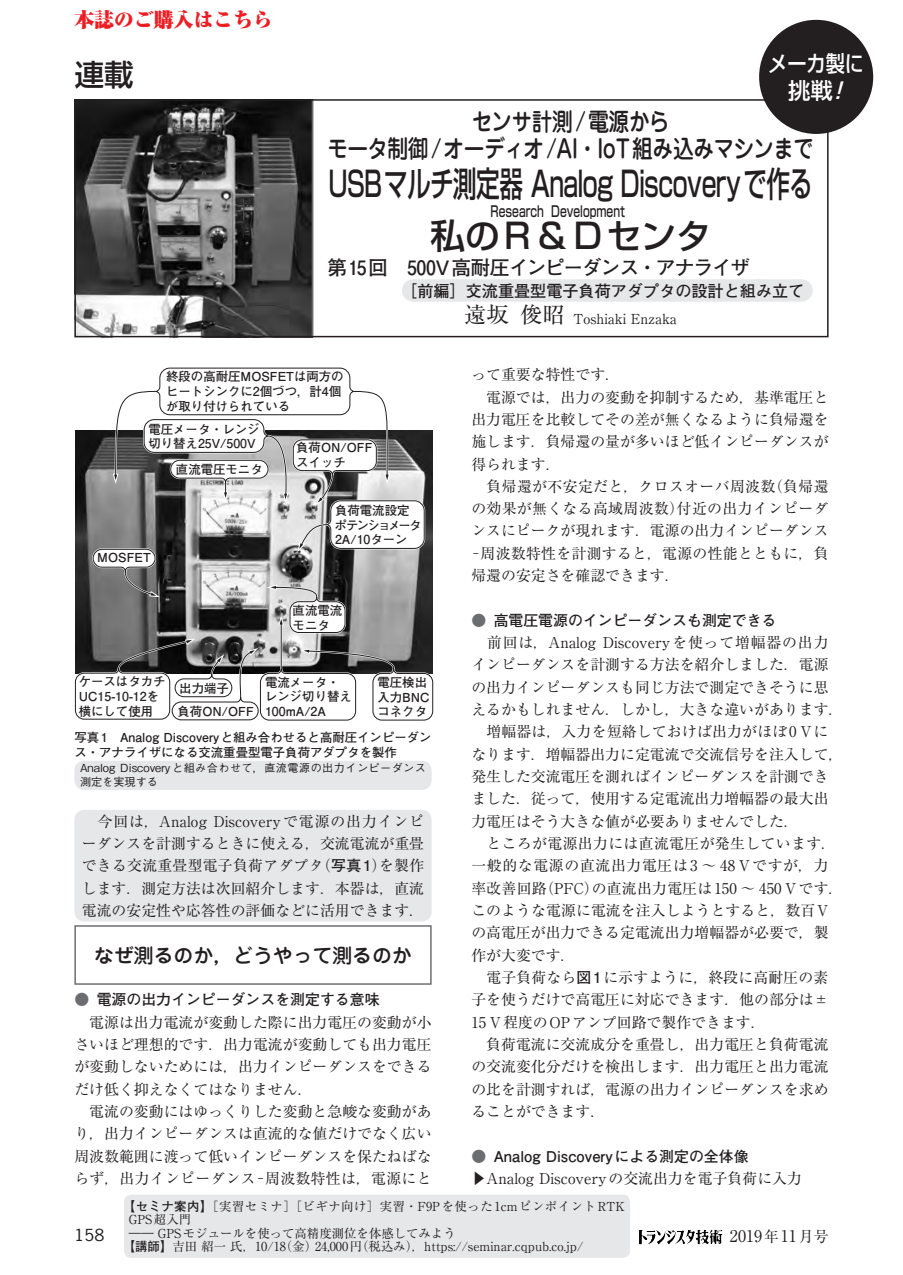
<style>
.page{position:relative;width:903px;height:1275px;background:#fff}
.page>*{position:absolute;margin:0;border:0;box-sizing:border-box;transform-origin:0 0}
.t1{font:500 34.65px/52.1px "Shin Go Pr 6";letter-spacing:-.025em;color:#231f20;text-align:center;scale:.68 1}
.t2{font:500 29.75px "Shin Go Pr 6";color:#231f20}
.t3{font:500 24.85px/27.3px "Jun 34 Pro";letter-spacing:-.03em;color:#231f20;text-align:center;scale:.84 1}
.t4{font:500 22.4px/27.3px "Shin Go Pr 6";color:#fff;text-align:center;scale:.86 1}
.t5{font:700 19.78px "Futo Go B101 Pr 6";letter-spacing:-.05em;color:#231f20}
.t6{font:500 19.78px "Jun 34 Pro";color:#231f20}
.t7{font:900 19.78px "Ryumin Pr 6";color:#ee1d23}
.t8{font:700 16.1px "Futo Go B101 Pr 6";color:#231f20}
.t9{font:16.1px "Ryumin Pr 6";color:#231f20}
.t10{font:15.58px "News Gothic Std";color:#231f20;scale:1.11 1}
.t11{font:14.88px/22.4px "Ryumin Pr 6";color:#231f20}
.t12{font:700 14.88px "Futo Go B101 Pr 6";color:#231f20}
.t13{font:500 14.88px "Shin Go Pr 6";color:#231f20;scale:.72 1}
.t14{font:13.83px "Ryumin Pr 6";color:#231f20}
.t15{font:12.42px/14.9px "Futo Go B101 Pr 6 Bold 90 pv RKSJ H";color:#231f20}
.t16{font:12.42px "Ryumin Pr 6";color:#231f20}
.t17{font:700 12.42px/15.6px "Futo Go B101 Pr 6";color:#231f20}
.t18{font:12.42px "Ryumin Pr 6";letter-spacing:.04em;color:#231f20}
.t19{font:500 11.2px/14.3px "Gothic BBB Pr 6";letter-spacing:.035em;color:#231f20}
.s1{font-style:italic}
.s2{font-size:22.4px}
.s3{color:#6c6d70}
.s4{font-family:"Futo Go B101 Pr 6";font-weight:700}
.s5{font-size:14.88px}
</style>
<div class="page">
<svg style="left:74px;top:430px;width:360px;height:283px;background:#585858"></svg>
<svg style="left:75px;top:640px;width:358px;height:81px"></svg>
<hr style="left:281px;top:623px;width:1px;height:45px;background:#231f20">
<svg style="left:92px;top:367px;width:333px;height:266px"></svg>
<div style="left:74px;top:761px;width:358px;height:29px;background:#e6e7e9;border-radius:10px"></div>
<div style="left:74px;top:810px;width:358px;height:111px;background:#e6e7e9;border-radius:10px"></div>
<div style="left:74px;top:925px;width:358px;height:60px;border:1px solid #6c6d70"></div>
<div style="left:124px;top:1195px;width:506px;height:63px;background:#e6e7e9;border-radius:7px"></div>
<img style="left:76px;top:101px;width:236px;height:234px">
<hr style="left:312px;top:99px;width:1px;height:238px;background:#6c6d70">
<div style="left:74px;top:99px;width:754px;height:238px;border:1px solid #231f20"></div>
<div style="left:759px;top:20px;width:114px;height:114px;background:#231f20;border-radius:50%"></div>
<div style="left:413px;top:279px;width:388px;height:23px;background:#e6e7e9"></div>
<svg style="left:801px;top:279px;width:1px;height:23px"></svg>
<img style="left:709px;top:1229px;width:13px;height:15px">
<h3 class="t7" style="left:74px;top:4px;width:200px">本誌のご購入はこちら</h3>
<h2 class="t2" style="left:74px;top:50px;width:61px">連載</h2>
<h3 class="t4" style="left:768px;top:48px;width:113px">メーカ製に挑戦<span class="s1">!</span></h3>
<h3 class="t3" style="left:327px;top:106px;width:581px">センサ計測/電源から<br>モータ制御/オーディオ/AI・IoT組み込みマシンまで</h3>
<h1 class="t1" style="left:329px;top:156px;width:713px">USBマルチ測定器 Analog Discoveryで作る私のR＆Dセンタ</h1>
<p class="t13" style="left:491px;top:199px;width:76px">Research</p>
<p class="t13" style="left:551px;top:199px;width:104px">Development</p>
<h3 class="t5" style="left:327px;top:252px;width:424px">第15回 500V高耐圧インピーダンス・アナライザ</h3>
<p class="t8" style="left:401px;top:278px;width:405px">［前編］交流重畳型電子負荷アダプタの設計と組み立て</p>
<p class="t14" style="left:464px;top:308px;width:214px"><span class="s2">遠坂俊昭</span> Toshiaki Enzaka</p>
<p class="t11" style="left:471px;top:363px;width:359px">って重要な特性です．<br>　電源では，出力の変動を抑制するため，基準電圧と出力電圧を比較してその差が無くなるように負帰還を施します．負帰還の量が多いほど低インピーダンスが得られます．<br>　負帰還が不安定だと，クロスオーバ周波数（負帰還の効果が無くなる高域周波数）付近の出力インピーダンスにピークが現れます．電源の出力インピーダンス−周波数特性を計測すると，電源の性能とともに，負帰還の安定さを確認できます．</p>
<p class="t12" style="left:471px;top:608px;width:307px"><span class="s3">●</span> 高電圧電源のインピーダンスも測定できる</p>
<p class="t11" style="left:471px;top:631px;width:374px">　前回は，Analog Discoveryを使って増幅器の出力インピーダンスを計測する方法を紹介しました．電源の出力インピーダンスも同じ方法で測定できそうに思えるかもしれません．しかし，大きな違いがあります．　増幅器は，入力を短絡しておけば出力がほぼ0 Vになります．増幅器出力に定電流で交流信号を注入して，発生した交流電圧を測ればインピーダンスを計測できました．従って，使用する定電流出力増幅器の最大出力電圧はそう大きな値が必要ありませんでした．<br>　ところが電源出力には直流電圧が発生しています．一般的な電源の直流出力電圧は3 〜 48 Vですが，力率改善回路（PFC）の直流出力電圧は150 〜 450 Vです．このような電源に電流を注入しようとすると，数百Vの高電圧が出力できる定電流出力増幅器が必要で，製作が大変です．<br>　電子負荷なら<span class="s4">図1</span>に示すように，終段に高耐圧の素子を使うだけで高電圧に対応できます．他の部分は±<br>15 V程度のOPアンプ回路で製作できます．<br>　負荷電流に交流成分を重畳し，出力電圧と負荷電流の交流変化分だけを検出します．出力電圧と出力電流の比を計測すれば，電源の出力インピーダンスを求めることができます．</p>
<p class="t12" style="left:471px;top:1144px;width:279px"><span class="s3">●</span> Analog Discoveryによる測定の全体像</p>
<p class="t11" style="left:471px;top:1166px;width:332px">▶Analog Discoveryの交流出力を電子負荷に入力</p>
<p class="t18" style="left:123px;top:1196px;width:504px">【<span class="s4">セミナ案内】</span>［実習セミナ］［ビギナ向け］実習・F9Pを使った1cmピンポイントRTK</p>
<p class="t16" style="left:129px;top:1210px;width:64px">GPS超入門</p>
<p class="t16" style="left:129px;top:1223px;width:328px">―― GPSモジュールを使って高精度測位を体感してみよう</p>
<p class="t16" style="left:123px;top:1237px;width:462px">【<span class="s4">講師】</span>吉田 紹一 氏，10/18（金）24,000円（税込み），https://seminar.cqpub.co.jp/</p>
<p class="t15" style="left:166px;top:368px;width:179px">終段の高耐圧MOSFETは両方のヒートシンクに2個づつ，計4個が取り付けられている</p>
<p class="t15" style="left:148px;top:421px;width:113px">電圧メータ・レンジ切り替え25V/500V</p>
<p class="t15" style="left:296px;top:440px;width:78px">負荷ON/OFFスイッチ</p>
<p class="t15" style="left:176px;top:461px;width:88px">直流電圧モニタ</p>
<p class="t15" style="left:335px;top:502px;width:89px">負荷電流設定ポテンショメータ<br>2A/10ターン</p>
<p class="t15" style="left:97px;top:550px;width:55px">MOSFET</p>
<p class="t15" style="left:293px;top:602px;width:51px">直流電流モニタ</p>
<p class="t15" style="left:79px;top:673px;width:88px">ケースはタカチ<br>UC15-10-12を横にして使用</p>
<p class="t15" style="left:178px;top:676px;width:78px;line-height:23.1px">出力端子<br>負荷ON/OFF</p>
<p class="t15" style="left:377px;top:674px;width:54px">電圧検出入力BNCコネクタ</p>
<p class="t15" style="left:265px;top:674px;width:88px">電流メータ・レンジ切り替え<br>100mA/2A</p>
<p class="t17" style="left:74px;top:729px;width:359px">写真1　Analog Discoveryと組み合わせると高耐圧インピーダンス・アナライザになる交流重畳型電子負荷アダプタを製作</p>
<p class="t19" style="left:80px;top:760px;width:348px">Analog Discoveryと組み合わせて，直流電源の出力インピーダンス測定を実現する</p>
<p class="t11" style="left:82px;top:809px;width:344px;text-align:justify">　今回は，Analog Discoveryで電源の出力インピーダンスを計測するときに使える，交流電流が重畳できる交流重畳型電子負荷アダプタ（<span class="s4">写真1</span>）を製作します．測定方法は次回紹介します．本器は，直流電流の安定性や応答性の評価などに活用できます．</p>
<h3 class="t6" style="left:94px;top:939px;width:319px">なぜ測るのか，どうやって測るのか</h3>
<p class="t12" style="left:74px;top:988px;width:307px"><span class="s3">●</span> 電源の出力インピーダンスを測定する意味</p>
<p class="t11" style="left:74px;top:1010px;width:359px">　電源は出力電流が変動した際に出力電圧の変動が小さいほど理想的です．出力電流が変動しても出力電圧が変動しないためには，出力インピーダンスをできるだけ低く抑えなくてはなりません．<br>　電流の変動にはゆっくりした変動と急峻な変動があり，出力インピーダンスは直流的な値だけでなく広い周波数範囲に渡って低いインピーダンスを保たねばならず，出力インピーダンス−周波数特性は，電源にと</p>
<p class="t10" style="left:74px;top:1225px;width:29px">158</p>
<p class="t9" style="left:730px;top:1224px;width:100px">2019<span class="s5">年</span>11<span class="s5">月号</span></p>
</div>
